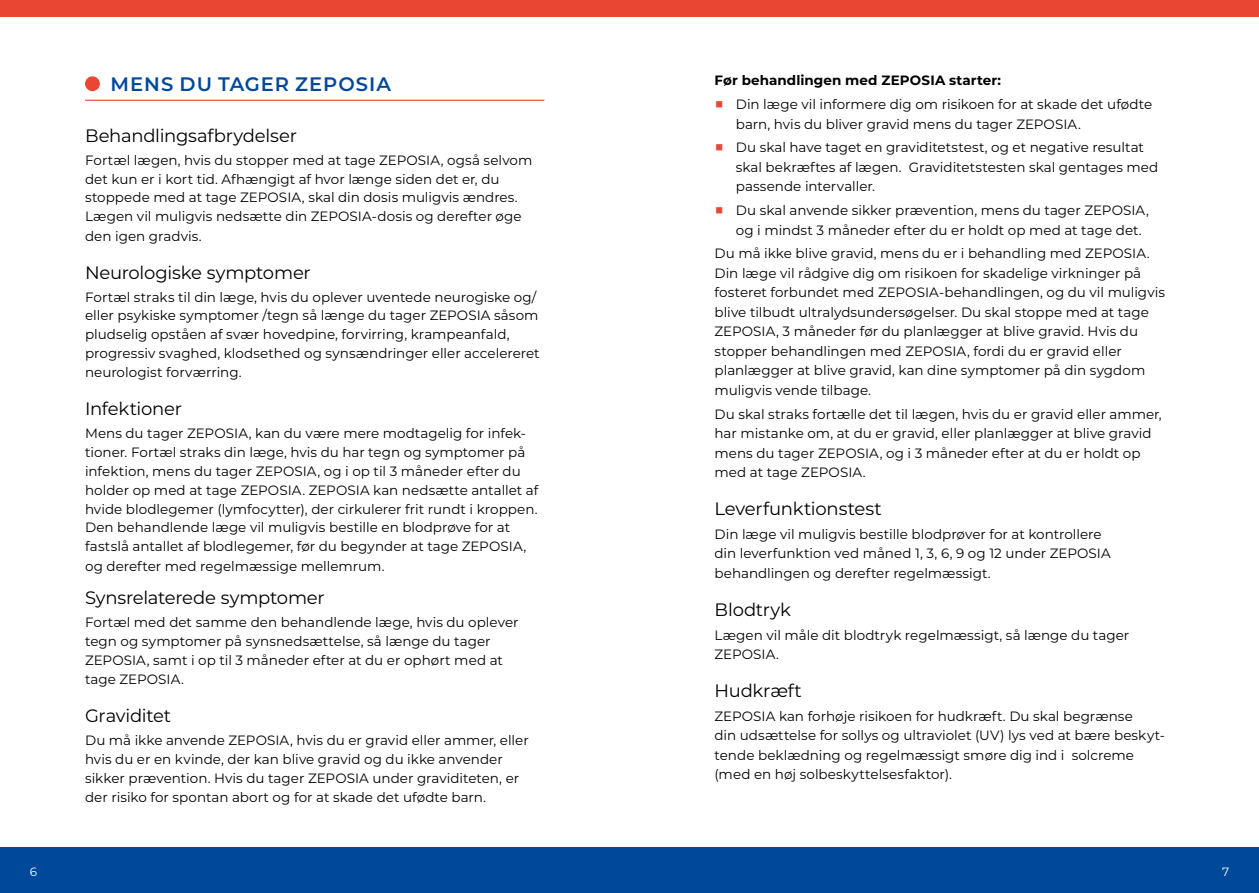
<style>
.page{position:relative;width:1259px;height:893px;background:#fff}
.page>*{position:absolute;margin:0;border:0;box-sizing:border-box;transform-origin:0 0}
.t1{font:600 19.5px "Montserrat";letter-spacing:.05em;color:#00489a}
.t2{font:18px "Montserrat";letter-spacing:-.015em;color:#000}
.t3{font:13.5px/19.5px "Montserrat";color:#000}
.t4{font:700 13.5px "Montserrat";letter-spacing:.005em;color:#000}
.t5{font:12px "Montserrat";color:#fff}
</style>
<div class="page">
<div style="left:0;top:0;width:629px;height:17px;background:#e94734"></div>
<div style="left:0;top:847px;width:629px;height:46px;background:#00489a"></div>
<div style="left:629px;top:847px;width:630px;height:46px;background:#00489a"></div>
<div style="left:629px;top:0;width:630px;height:17px;background:#e94734"></div>
<hr style="left:85px;top:100px;width:459px;height:1px;background:#e94734">
<div style="left:86px;top:77px;width:13px;height:13px;background:#e94734;border-radius:50%"></div>
<div style="left:85px;top:76px;width:15px;height:15px;border:1px solid #e94734;border-radius:50%"></div>
<h1 class="t1" style="left:111px;top:70px;width:282px">MENS DU TAGER ZEPOSIA</h1>
<h2 class="t2" style="left:85px;top:123px;width:213px">Behandlingsafbrydelser</h2>
<p class="t3" style="left:85px;top:150px;width:449px;line-height:18.9px">Fortæl lægen, hvis du stopper med at tage ZEPOSIA, også selvom det kun er i kort tid. Afhængigt af hvor længe siden det er, du stoppede med at tage ZEPOSIA, skal din dosis muligvis ændres.<br>Lægen vil muligvis nedsætte din ZEPOSIA-dosis og derefter øge den igen gradvis.</p>
<h2 class="t2" style="left:85px;top:260px;width:227px">Neurologiske symptomer</h2>
<p class="t3" style="left:85px;top:287px;width:456px;line-height:18.9px">Fortæl straks til din læge, hvis du oplever uventede neurogiske og/ eller psykiske symptomer /tegn så længe du tager ZEPOSIA såsom pludselig opståen af svær hovedpine, forvirring, krampeanfald, progressiv svaghed, klodsethed og synsændringer eller accelereret neurologist forværring.</p>
<h2 class="t2" style="left:85px;top:397px;width:99px">Infektioner</h2>
<p class="t3" style="left:85px;top:424px;width:455px;line-height:18.9px">Mens du tager ZEPOSIA, kan du være mere modtagelig for infek&shy;tioner. Fortæl straks din læge, hvis du har tegn og symptomer på infektion, mens du tager ZEPOSIA, og i op til 3 måneder efter du holder op med at tage ZEPOSIA. ZEPOSIA kan nedsætte antallet af hvide blodlegemer (lymfocytter), der cirkulerer frit rundt i kroppen.<br>Den behandlende læge vil muligvis bestille en blodprøve for at fastslå antallet af blodlegemer, før du begynder at tage ZEPOSIA, og derefter med regelmæssige mellemrum.</p>
<h2 class="t2" style="left:85px;top:585px;width:241px">Synsrelaterede symptomer</h2>
<p class="t3" style="left:85px;top:612px;width:435px;line-height:19px">Fortæl med det samme den behandlende læge, hvis du oplever tegn og symptomer på synsnedsættelse, så længe du tager ZEPOSIA, samt i op til 3 måneder efter at du er ophørt med at tage ZEPOSIA.</p>
<h2 class="t2" style="left:85px;top:703px;width:88px">Graviditet</h2>
<p class="t3" style="left:85px;top:730px;width:445px;line-height:19px">Du må ikke anvende ZEPOSIA, hvis du er gravid eller ammer, eller hvis du er en kvinde, der kan blive gravid og du ikke anvender sikker prævention. Hvis du tager ZEPOSIA under graviditeten, er der risiko for spontan abort og for at skade det ufødte barn.</p>
<p class="t4" style="left:714px;top:71px;width:288px">Før behandlingen med ZEPOSIA starter:</p>
<p class="t3" style="left:736px;top:94px;width:418px">Din læge vil informere dig om risikoen for at skade det ufødte barn, hvis du bliver gravid mens du tager ZEPOSIA.</p>
<p class="t3" style="left:736px;top:137px;width:424px">Du skal have taget en graviditetstest, og et negative resultat skal bekræftes af lægen. Graviditetstesten skal gentages med passende intervaller.</p>
<p class="t3" style="left:736px;top:200px;width:414px">Du skal anvende sikker prævention, mens du tager ZEPOSIA, og i mindst 3 måneder efter du er holdt op med at tage det.</p>
<p class="t3" style="left:714px;top:243px;width:452px">Du må ikke blive gravid, mens du er i behandling med ZEPOSIA.<br>Din læge vil rådgive dig om risikoen for skadelige virkninger på fosteret forbundet med ZEPOSIA-behandlingen, og du vil muligvis blive tilbudt ultralydsundersøgelser. Du skal stoppe med at tage ZEPOSIA, 3 måneder før du planlægger at blive gravid. Hvis du stopper behandlingen med ZEPOSIA, fordi du er gravid eller planlægger at blive gravid, kan dine symptomer på din sygdom muligvis vende tilbage.</p>
<p class="t3" style="left:714px;top:404px;width:449px">Du skal straks fortælle det til lægen, hvis du er gravid eller ammer, har mistanke om, at du er gravid, eller planlægger at blive gravid mens du tager ZEPOSIA, og i 3 måneder efter at du er holdt op med at tage ZEPOSIA.</p>
<h2 class="t2" style="left:714px;top:496px;width:169px">Leverfunktionstest</h2>
<p class="t3" style="left:714px;top:524px;width:398px">Din læge vil muligvis bestille blodprøver for at kontrollere din leverfunktion ved måned 1, 3, 6, 9 og 12 under ZEPOSIA behandlingen og derefter regelmæssigt.</p>
<h2 class="t2" style="left:714px;top:597px;width:78px">Blodtryk</h2>
<p class="t3" style="left:714px;top:625px;width:416px">Lægen vil måle dit blodtryk regelmæssigt, så længe du tager<br>ZEPOSIA.</p>
<h2 class="t2" style="left:714px;top:678px;width:89px">Hudkræft</h2>
<p class="t3" style="left:714px;top:706px;width:452px">ZEPOSIA kan forhøje risikoen for hudkræft. Du skal begrænse<br>din udsættelse for sollys og ultraviolet (UV) lys ved at bære beskyt&shy;tende beklædning og regelmæssigt smøre dig ind i solcreme (med en høj solbeskyttelsesfaktor).</p>
<p class="t5" style="left:30px;top:863px;width:9px">6</p>
<p class="t5" style="left:1222px;top:863px;width:9px">7</p>
</div>
